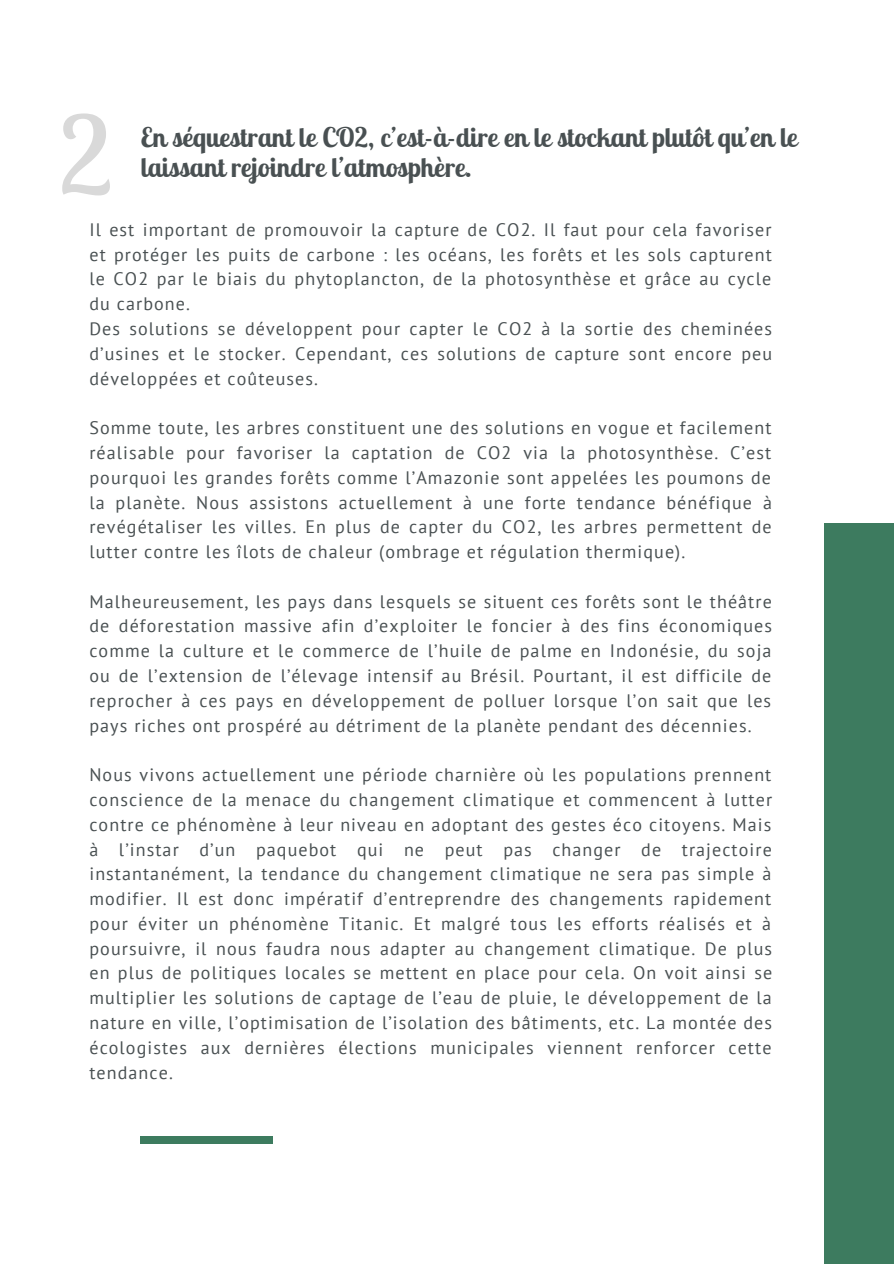
<style>
.page{position:relative;width:894px;height:1264px;background:#fff}
.page>*{position:absolute;margin:0;border:0;box-sizing:border-box;transform-origin:0 0}
.t1{font:108.15px "Lobster Two";color:#d9d9d9}
.t2{font:700 27px/30.5px "Lobster Two";color:#495052}
.t3{font:18px/24.8px "PT Sans";letter-spacing:.06em;color:#495052;text-align:justify}
</style>
<div class="page">
<div style="left:824px;top:523px;width:69px;height:740px;background:#3d7b5f"></div>
<div style="left:140px;top:1136px;width:133px;height:7px;background:#3d7b5f"></div>
<p class="t1" style="left:58px;top:86px;width:56px">2</p>
<p class="t2" style="left:140px;top:122px;width:658px">En séquestrant le CO2, c’est-à-dire en le stockant plutôt qu’en le laissant rejoindre l’atmosphère.</p>
<p class="t3" style="left:89px;top:217px;width:683px">Il est important de promouvoir la capture de CO2. Il faut pour cela favoriser et protéger les puits de carbone : les océans, les forêts et les sols capturent le CO2 par le biais du phytoplancton, de la photosynthèse et grâce au cycle du carbone.</p>
<p class="t3" style="left:89px;top:316px;width:684px">Des solutions se développent pour capter le CO2 à la sortie des cheminées d’usines et le stocker. Cependant, ces solutions de capture sont encore peu développées et coûteuses.</p>
<p class="t3" style="left:89px;top:415px;width:683px">Somme toute, les arbres constituent une des solutions en vogue et facilement réalisable pour favoriser la captation de CO2 via la photosynthèse. C’est pourquoi les grandes forêts comme l’Amazonie sont appelées les poumons de la planète. Nous assistons actuellement à une forte tendance bénéfique à revégétaliser les villes. En plus de capter du CO2, les arbres permettent de lutter contre les îlots de chaleur (ombrage et régulation thermique).</p>
<p class="t3" style="left:89px;top:588px;width:683px">Malheureusement, les pays dans lesquels se situent ces forêts sont le théâtre de déforestation massive afin d’exploiter le foncier à des fins économiques comme la culture et le commerce de l’huile de palme en Indonésie, du soja ou de l’extension de l’élevage intensif au Brésil. Pourtant, il est difficile de reprocher à ces pays en développement de polluer lorsque l’on sait que les pays riches ont prospéré au détriment de la planète pendant des décennies.</p>
<p class="t3" style="left:89px;top:762px;width:684px">Nous vivons actuellement une période charnière où les populations prennent conscience de la menace du changement climatique et commencent à lutter contre ce phénomène à leur niveau en adoptant des gestes éco citoyens. Mais à l’instar d’un paquebot qui ne peut pas changer de trajectoire instantanément, la tendance du changement climatique ne sera pas simple à modifier. Il est donc impératif d’entreprendre des changements rapidement pour éviter un phénomène Titanic. Et malgré tous les efforts réalisés et à poursuivre, il nous faudra nous adapter au changement climatique. De plus en plus de politiques locales se mettent en place pour cela. On voit ainsi se multiplier les solutions de captage de l’eau de pluie, le développement de la nature en ville, l’optimisation de l’isolation des bâtiments, etc. La montée des écologistes aux dernières élections municipales viennent renforcer cette tendance.</p>
</div>
